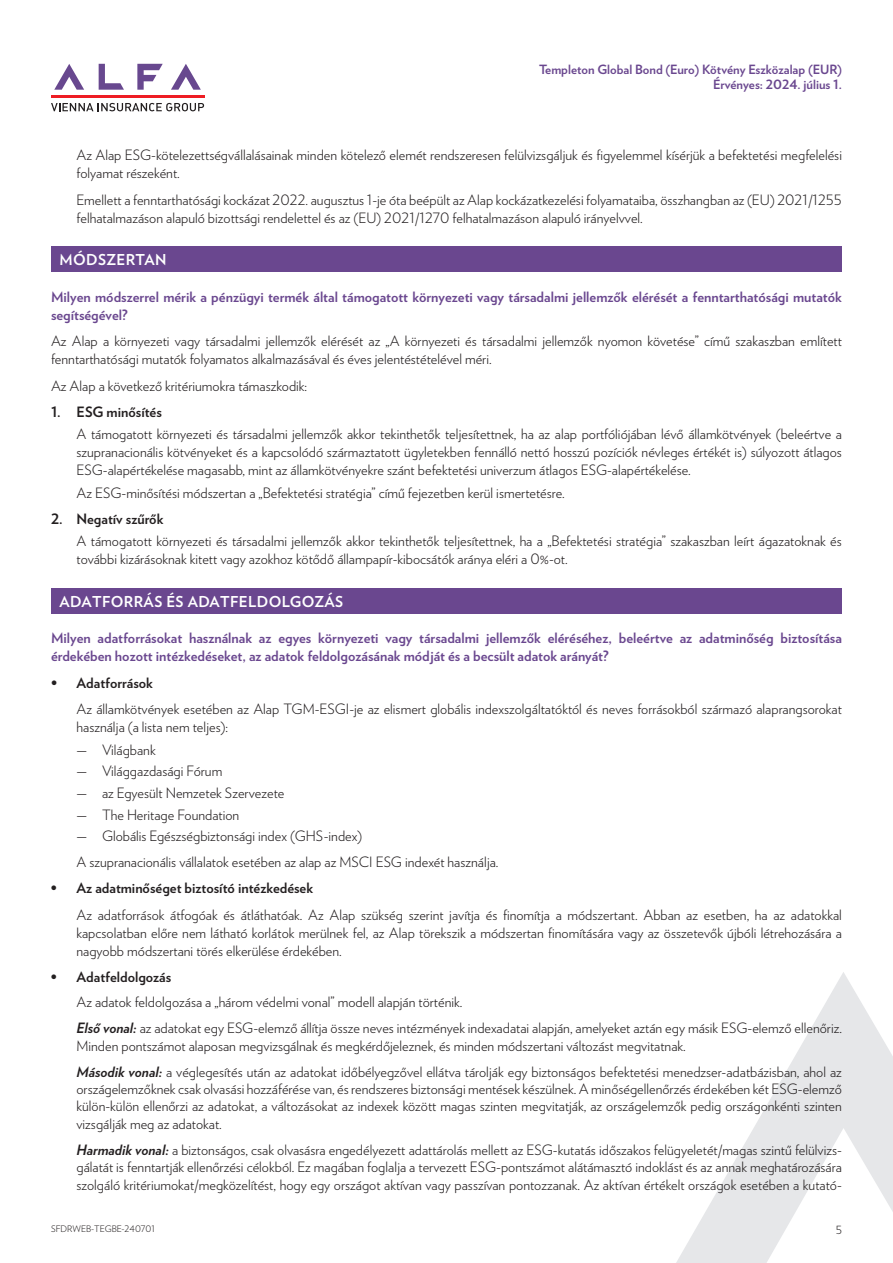
<style>
.page{position:relative;width:893px;height:1263px;background:#fff}
.page>*{position:absolute;margin:0;border:0;box-sizing:border-box;transform-origin:0 0}
.t1{font:700 15px "Verlag";letter-spacing:.025em;color:#fff}
.t2{font:300 14.25px/18px "Verlag";color:#231f20}
.t3{font:700 14.25px/18px "Verlag";color:#6a478f}
.t4{font:700 14.25px "Verlag";color:#231f20}
.t5{font:700 12.75px/15px "Verlag";color:#6a478f;text-align:right}
.t6{font:300 11.25px "Verlag";color:#231f20}
.t7{font:300 9px "Verlag";color:#231f20}
.s1{font-weight:700;font-style:italic}
</style>
<div class="page">
<svg style="left:171px;top:64px;width:30px;height:26px"></svg>
<svg style="left:137px;top:64px;width:26px;height:26px"></svg>
<svg style="left:99px;top:64px;width:25px;height:26px"></svg>
<svg style="left:54px;top:64px;width:30px;height:26px"></svg>
<hr style="left:51px;top:95px;width:153px;height:3px;background:#ee1d23">
<svg style="left:51px;top:103px;width:153px;height:8px"></svg>
<svg style="left:676px;top:972px;width:217px;height:291px"></svg>
<div style="left:51px;top:246px;width:791px;height:26px;background:#6a478f"></div>
<div style="left:51px;top:588px;width:791px;height:25px;background:#6a478f"></div>
<p class="t5" style="left:539px;top:61px;width:304px">Templeton Global Bond (Euro) Kötvény Eszközalap (EUR)<br>Érvényes: 2024. július 1.</p>
<p class="t2" style="left:77px;top:145px;width:767px">Az Alap ESG-kötelezettségvállalásainak minden kötelező elemét rendszeresen felülvizsgáljuk és figyelemmel kísérjük a befektetési megfelelési folyamat részeként.</p>
<p class="t2" style="left:77px;top:190px;width:767px">Emellett a fenntarthatósági kockázat 2022. augusztus 1-je óta beépült az Alap kockázatkezelési folyamataiba, összhangban az (EU) 2021/1255 felhatalmazáson alapuló bizottsági rendelettel és az (EU) 2021/1270 felhatalmazáson alapuló irányelvvel.</p>
<p class="t1" style="left:60px;top:248px;width:109px">MÓDSZERTAN</p>
<p class="t3" style="left:51px;top:287px;width:792px">Milyen módszerrel mérik a pénzügyi termék által támogatott környezeti vagy társadalmi jellemzők elérését a fenntarthatósági mutatók segítségével?</p>
<p class="t2" style="left:51px;top:331px;width:792px">Az Alap a környezeti vagy társadalmi jellemzők elérését az „A környezeti és társadalmi jellemzők nyomon követése” című szakaszban említett fenntarthatósági mutatók folyamatos alkalmazásával és éves jelentéstételével méri.</p>
<p class="t2" style="left:51px;top:376px;width:258px">Az Alap a következő kritériumokra támaszkodik:</p>
<p class="t4" style="left:51px;top:401px;width:112px">1. ESG minősítés</p>
<p class="t2" style="left:77px;top:424px;width:767px;text-align:justify">A támogatott környezeti és társadalmi jellemzők akkor tekinthetők teljesítettnek, ha az alap portfóliójában lévő államkötvények (beleértve a szupranacionális kötvényeket és a kapcsolódó származtatott ügyletekben fennálló nettó hosszú pozíciók névleges értékét is) súlyozott átlagos ESG-alapértékelése magasabb, mint az államkötvényekre szánt befektetési univerzum átlagos ESG-alapértékelése.</p>
<p class="t2" style="left:77px;top:483px;width:490px">Az ESG-minősítési módszertan a „Befektetési stratégia” című fejezetben kerül ismertetésre.</p>
<p class="t4" style="left:51px;top:508px;width:114px">2. Negatív szűrők</p>
<p class="t2" style="left:77px;top:532px;width:767px">A támogatott környezeti és társadalmi jellemzők akkor tekinthetők teljesítettnek, ha a „Befektetési stratégia” szakaszban leírt ágazatoknak és további kizárásoknak kitett vagy azokhoz kötődő állampapír-kibocsátók aránya eléri a 0%-ot.</p>
<p class="t1" style="left:60px;top:589px;width:285px">ADATFORRÁS ÉS ADATFELDOLGOZÁS</p>
<p class="t3" style="left:51px;top:628px;width:792px">Milyen adatforrásokat használnak az egyes környezeti vagy társadalmi jellemzők eléréséhez, beleértve az adatminőség biztosítása érdekében hozott intézkedéseket, az adatok feldolgozásának módját és a becsült adatok arányát?</p>
<p class="t4" style="left:51px;top:671px;width:104px">• Adatforrások</p>
<p class="t2" style="left:77px;top:699px;width:767px">Az államkötvények esetében az Alap TGM-ESGI-je az elismert globális indexszolgáltatóktól és neves forrásokból származó alaprangsorokat használja (a lista nem teljes):</p>
<p class="t2" style="left:77px;top:740px;width:81px">— Világbank</p>
<p class="t2" style="left:77px;top:761px;width:147px">— Világgazdasági Fórum</p>
<p class="t2" style="left:77px;top:783px;width:209px">— az Egyesült Nemzetek Szervezete</p>
<p class="t2" style="left:77px;top:805px;width:164px">— The Heritage Foundation</p>
<p class="t2" style="left:76px;top:822px;width:423px;line-height:26px">— Globális Egészségbiztonsági index (GHS-index)<br>A szupranacionális vállalatok esetében az alap az MSCI ESG indexét használja.</p>
<p class="t4" style="left:51px;top:877px;width:264px">• Az adatminőséget biztosító intézkedések</p>
<p class="t2" style="left:76px;top:905px;width:767px;text-align:justify">Az adatforrások átfogóak és átláthatóak. Az Alap szükség szerint javítja és finomítja a módszertant. Abban az esetben, ha az adatokkal kapcsolatban előre nem látható korlátok merülnek fel, az Alap törekszik a módszertan finomítására vagy az összetevők újbóli létrehozására a nagyobb módszertani törés elkerülése érdekében.</p>
<p class="t4" style="left:51px;top:965px;width:122px">• Adatfeldolgozás</p>
<p class="t2" style="left:76px;top:988px;width:767px;line-height:26px">Az adatok feldolgozása a „három védelmi vonal” modell alapján történik.<br><span class="s1">Első vonal:</span> az adatokat egy ESG-elemző állítja össze neves intézmények indexadatai alapján, amelyeket aztán egy másik ESG-elemző ellenőriz.</p>
<p class="t2" style="left:76px;top:1032px;width:767px;line-height:26px">Minden pontszámot alaposan megvizsgálnak és megkérdőjeleznek, és minden módszertani változást megvitatnak.<br><span class="s1">Második vonal:</span> a véglegesítés után az adatokat időbélyegzővel ellátva tárolják egy biztonságos befektetési menedzser-adatbázisban, ahol az</p>
<p class="t2" style="left:76px;top:1079px;width:767px;line-height:17.4px;text-align:justify">országelemzőknek csak olvasási hozzáférése van, és rendszeres biztonsági mentések készülnek. A minőségellenőrzés érdekében két ESG-elemző külön-külön ellenőrzi az adatokat, a változásokat az indexek között magas szinten megvitatják, az országelemzők pedig országonkénti szinten vizsgálják meg az adatokat.</p>
<p class="t2" style="left:76px;top:1140px;width:767px;line-height:17.4px;text-align:justify"><span class="s1">Harmadik vonal:</span> a biztonságos, csak olvasásra engedélyezett adattárolás mellett az ESG-kutatás időszakos felügyeletét/magas szintű felülvizs&shy;gálatát is fenntartják ellenőrzési célokból. Ez magában foglalja a tervezett ESG-pontszámot alátámasztó indoklást és az annak meghatározására szolgáló kritériumokat/megközelítést, hogy egy országot aktívan vagy passzívan pontozzanak. Az aktívan értékelt országok esetében a kutató-</p>
<p class="t7" style="left:51px;top:1222px;width:105px">SFDRWEB-TEGBE-240701</p>
<p class="t6" style="left:836px;top:1221px;width:8px">5</p>
</div>
